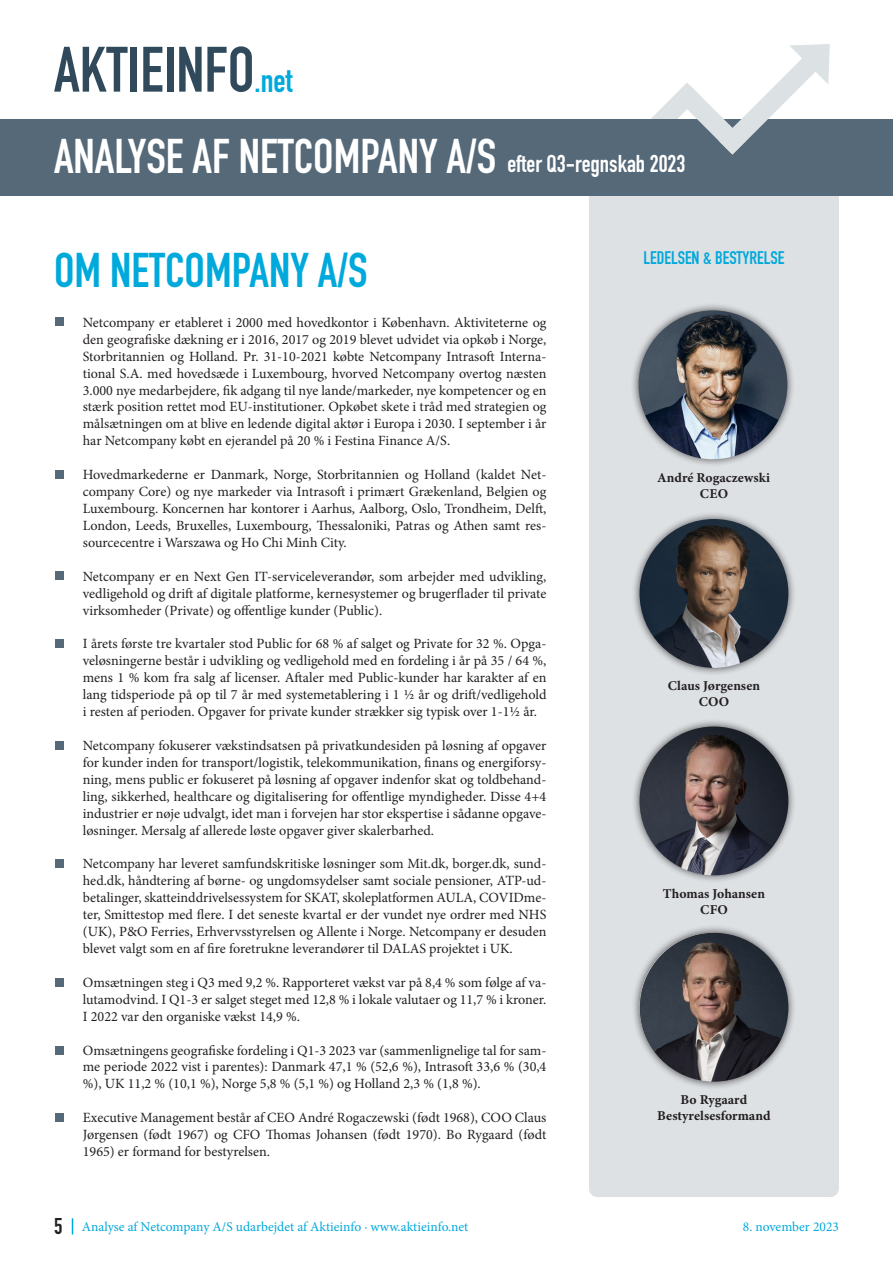
<style>
.page{position:relative;width:893px;height:1263px;background:#fff}
.page>*{position:absolute;margin:0;border:0;box-sizing:border-box;transform-origin:0 0}
.t1{font:700 63px "DIN Condensed";color:#304a5c}
.t2{font:700 48px "DIN Condensed";color:#fff}
.t3{font:700 48px "DIN Condensed";color:#00a9db}
.t4{font:700 24px "DIN Condensed";color:#fff}
.t5{font:700 22.5px "DIN Condensed";color:#231f20}
.t6{font:700 18px "DIN Condensed";color:#00a9db}
.t7{font:14.1px/17px "Minion Pro";color:#231f20;text-align:justify}
.t8{font:13.5px "Minion Variable Concept";color:#231f20}
.t9{font:13.5px "Minion Pro";color:#00a9db}
.s1{font-size:33px;color:#00a9db}
</style>
<div class="page">
<div style="left:589px;top:187px;width:250px;height:1010px;background:#dde1e4;border-radius:9px"></div>
<div style="left:0;top:119px;width:893px;height:77px;background:#556978"></div>
<svg style="left:651px;top:44px;width:179px;height:111px"></svg>
<svg style="left:72px;top:1218px;width:1px;height:16px"></svg>
<div style="left:55px;top:318px;width:9px;height:8px;background:#556978"></div>
<div style="left:55px;top:470px;width:9px;height:8px;background:#556978"></div>
<div style="left:55px;top:571px;width:9px;height:9px;background:#556978"></div>
<div style="left:55px;top:639px;width:9px;height:9px;background:#556978"></div>
<div style="left:55px;top:741px;width:9px;height:8px;background:#556978"></div>
<div style="left:630px;top:302px;width:165px;height:165px;background:#231f20;opacity:.75"></div>
<img style="left:639px;top:310px;width:148px;height:149px;border-radius:74px">
<div style="left:631px;top:511px;width:165px;height:165px;background:#231f20;opacity:.75"></div>
<img style="left:639px;top:519px;width:149px;height:149px;border-radius:74px">
<div style="left:631px;top:718px;width:165px;height:165px;background:#231f20;opacity:.75"></div>
<img style="left:639px;top:726px;width:149px;height:149px;border-radius:74px">
<div style="left:55px;top:859px;width:9px;height:9px;background:#556978"></div>
<div style="left:631px;top:924px;width:165px;height:166px;background:#231f20;opacity:.75"></div>
<img style="left:639px;top:933px;width:149px;height:148px;border-radius:74px">
<div style="left:55px;top:1046px;width:9px;height:8px;background:#556978"></div>
<div style="left:55px;top:978px;width:9px;height:9px;background:#556978"></div>
<div style="left:55px;top:1114px;width:9px;height:8px;background:#556978"></div>
<p class="t1" style="left:54px;top:27px;width:240px">AKTIEINFO<span class="s1">.net</span></p>
<p class="t2" style="left:54px;top:124px;width:444px">ANALYSE AF NETCOMPANY A/S</p>
<p class="t4" style="left:507px;top:148px;width:180px">efter Q3-regnskab 2023</p>
<p class="t3" style="left:54px;top:238px;width:315px">OM NETCOMPANY A/S</p>
<p class="t6" style="left:643px;top:246px;width:143px">LEDELSEN &amp; BESTYRELSE</p>
<p class="t7" style="left:83px;top:314px;width:465px">Netcompany er etableret i 2000 med hovedkontor i København. Aktiviteterne og den geografiske dækning er i 2016, 2017 og 2019 blevet udvidet via opkøb i Norge, Storbritannien og Holland. Pr. 31-10-2021 købte Netcompany Intrasoft Interna&shy;tional S.A. med hovedsæde i Luxembourg, hvorved Netcompany overtog næsten 3.000 nye medarbejdere, fik adgang til nye lande/markeder, nye kompetencer og en stærk position rettet mod EU-institutioner. Opkøbet skete i tråd med strategien og målsætningen om at blive en ledende digital aktør i Europa i 2030. I september i år har Netcompany købt en ejerandel på 20 % i Festina Finance A/S.</p>
<p class="t7" style="left:83px;top:466px;width:465px">Hovedmarkederne er Danmark, Norge, Storbritannien og Holland (kaldet Net&shy;company Core) og nye markeder via Intrasoft i primært Grækenland, Belgien og Luxembourg. Koncernen har kontorer i Aarhus, Aalborg, Oslo, Trondheim, Delft, London, Leeds, Bruxelles, Luxembourg, Thessaloniki, Patras og Athen samt res&shy;sourcecentre i Warszawa og Ho Chi Minh City.</p>
<p class="t7" style="left:83px;top:568px;width:465px">Netcompany er en Next Gen IT-serviceleverandør, som arbejder med udvikling, vedligehold og drift af digitale platforme, kernesystemer og brugerflader til private virksomheder (Private) og offentlige kunder (Public).</p>
<p class="t7" style="left:83px;top:635px;width:465px">I årets første tre kvartaler stod Public for 68 % af salget og Private for 32 %. Opga&shy;veløsningerne består i udvikling og vedligehold med en fordeling i år på 35 / 64 %, mens 1 % kom fra salg af licenser. Aftaler med Public-kunder har karakter af en lang tidsperiode på op til 7 år med systemetablering i 1 ½ år og drift/vedligehold i resten af perioden. Opgaver for private kunder strækker sig typisk over 1-1½ år.</p>
<p class="t7" style="left:83px;top:737px;width:465px">Netcompany fokuserer vækstindsatsen på privatkundesiden på løsning af opgaver for kunder inden for transport/logistik, telekommunikation, finans og energiforsy&shy;ning, mens public er fokuseret på løsning af opgaver indenfor skat og toldbehand&shy;ling, sikkerhed, healthcare og digitalisering for offentlige myndigheder. Disse 4+4 industrier er nøje udvalgt, idet man i forvejen har stor ekspertise i sådanne opgave&shy;løsninger. Mersalg af allerede løste opgaver giver skalerbarhed.</p>
<p class="t7" style="left:83px;top:855px;width:465px">Netcompany har leveret samfundskritiske løsninger som Mit.dk, borger.dk, sund&shy;hed.dk, håndtering af børne- og ungdomsydelser samt sociale pensioner, ATP-ud&shy;betalinger, skatteinddrivelsessystem for SKAT, skoleplatformen AULA, COVIDme&shy;ter, Smittestop med flere. I det seneste kvartal er der vundet nye ordrer med NHS (UK), P&amp;O Ferries, Erhvervsstyrelsen og Allente i Norge. Netcompany er desuden blevet valgt som en af fire foretrukne leverandører til DALAS projektet i UK.</p>
<p class="t7" style="left:83px;top:974px;width:465px">Omsætningen steg i Q3 med 9,2 %. Rapporteret vækst var på 8,4 % som følge af va&shy;lutamodvind. I Q1-3 er salget steget med 12,8 % i lokale valutaer og 11,7 % i kroner.<br>I 2022 var den organiske vækst 14,9 %.</p>
<p class="t7" style="left:83px;top:1041px;width:465px">Omsætningens geografiske fordeling i Q1-3 2023 var (sammenlignelige tal for sam&shy;me periode 2022 vist i parentes): Danmark 47,1 % (52,6 %), Intrasoft 33,6 % (30,4 %), UK 11,2 % (10,1 %), Norge 5,8 % (5,1 %) og Holland 2,3 % (1,8 %).</p>
<p class="t7" style="left:83px;top:1109px;width:465px">Executive Management består af CEO André Rogaczewski (født 1968), COO Claus Jørgensen (født 1967) og CFO Thomas Johansen (født 1970). Bo Rygaard (født 1965) er formand for bestyrelsen.</p>
<p class="t5" style="left:54px;top:1211px;width:10px">5</p>
<p class="t9" style="left:82px;top:1218px;width:388px">Analyse af Netcompany A/S udarbejdet af Aktieinfo ∙ www.aktieinfo.net</p>
<p class="t8" style="left:658px;top:468px;width:114px">André Rogaczewski</p>
<p class="t8" style="left:700px;top:484px;width:30px">CEO</p>
<p class="t8" style="left:668px;top:676px;width:94px">Claus Jørgensen</p>
<p class="t8" style="left:699px;top:693px;width:32px">COO</p>
<p class="t8" style="left:663px;top:884px;width:104px">Thomas Johansen</p>
<p class="t8" style="left:700px;top:900px;width:29px">CFO</p>
<p class="t8" style="left:681px;top:1090px;width:68px">Bo Rygaard</p>
<p class="t8" style="left:657px;top:1106px;width:115px">Bestyrelsesformand</p>
<p class="t9" style="left:743px;top:1218px;width:98px">8. november 2023</p>
</div>
